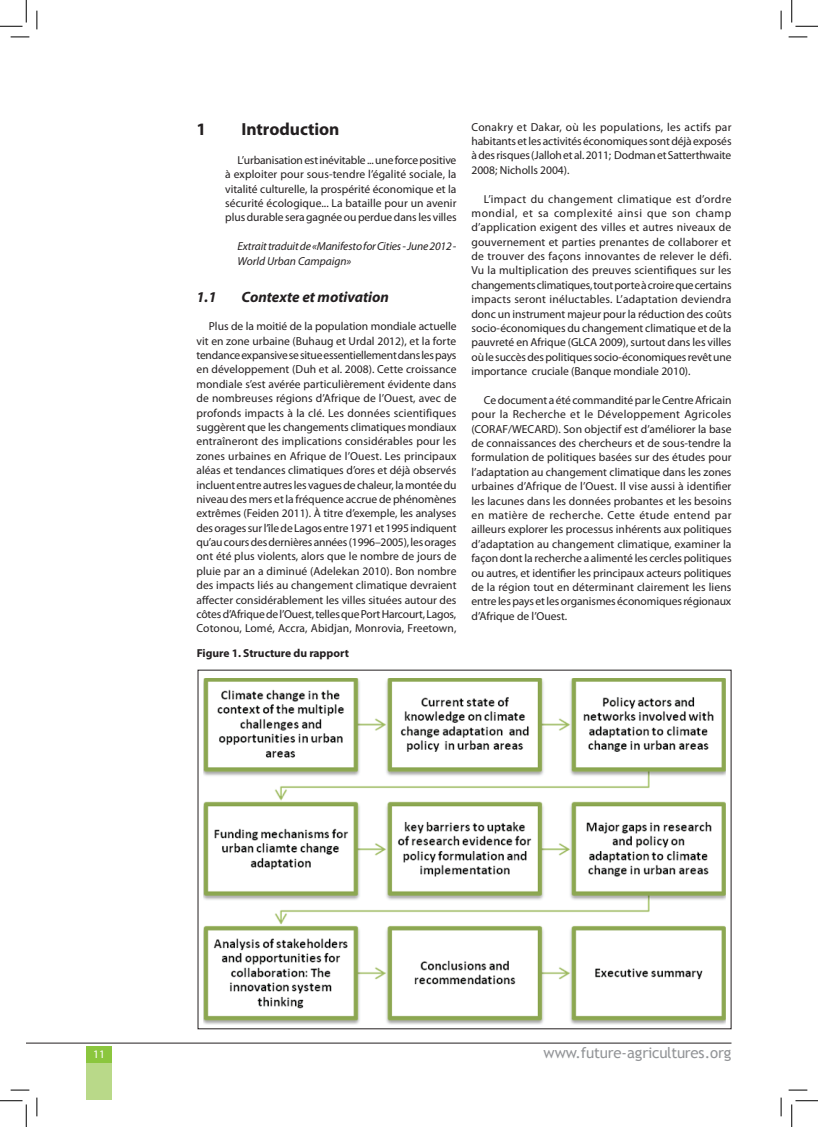
<style>
.page{position:relative;width:818px;height:1127px;background:#fff}
.page>*{position:absolute;margin:0;border:0;box-sizing:border-box;transform-origin:0 0}
.t1{font:700 17.5px "Myriad Pro";letter-spacing:-.005em;color:#231f20}
.t2{font:15px "Trebuchet MS";letter-spacing:-.015em;color:#939598}
.t3{font:italic 700 15px "Myriad Pro";letter-spacing:-.005em;color:#231f20}
.t4{font:11.5px/14.4px "Myriad Pro";letter-spacing:-.005em;color:#231f20;text-align:justify}
.t5{font:italic 11.5px/14.4px "Myriad Pro";letter-spacing:-.01em;color:#231f20}
.t6{font:700 11.5px "Myriad Pro";letter-spacing:-.005em;color:#231f20}
.t7{font:11.5px "Myriad Pro";color:#fff}
</style>
<div class="page">
<hr style="left:26px;top:1042px;width:705px;height:1px;background:#231f20">
<div style="left:87px;top:1046px;width:25px;height:16px;background:#8bc63e"></div>
<div style="left:87px;top:1063px;width:25px;height:36px;background:#b9d989"></div>
<img style="left:204px;top:678px;width:522px;height:345px">
<svg style="left:11px;top:36px;width:18px;height:2px"></svg>
<svg style="left:788px;top:36px;width:19px;height:2px"></svg>
<svg style="left:11px;top:1089px;width:18px;height:1px"></svg>
<svg style="left:788px;top:1089px;width:19px;height:1px"></svg>
<svg style="left:36px;top:11px;width:2px;height:18px"></svg>
<svg style="left:36px;top:1097px;width:2px;height:18px"></svg>
<svg style="left:780px;top:11px;width:2px;height:18px"></svg>
<svg style="left:780px;top:1097px;width:2px;height:18px"></svg>
<svg style="left:0;top:0;width:27px;height:27px"></svg>
<svg style="left:0;top:1100px;width:27px;height:26px"></svg>
<svg style="left:791px;top:0;width:27px;height:27px"></svg>
<svg style="left:791px;top:1100px;width:27px;height:26px"></svg>
<h1 class="t1" style="left:196px;top:118px;width:11px">1</h1>
<h1 class="t1" style="left:241px;top:118px;width:100px">Introduction</h1>
<p class="t4" style="left:225px;top:153px;width:233px;text-indent:12px">L’urbanisation est inévitable ... une force positive à exploiter pour sous-tendre l’égalité sociale, la vitalité culturelle, la prospérité économique et la sécurité écologique... La bataille pour un avenir plus durable sera gagnée ou perdue dans les villes</p>
<p class="t5" style="left:238px;top:239px;width:220px">Extrait traduit de «Manifesto for Cities - June 2012 -<br>World Urban Campaign»</p>
<h2 class="t3" style="left:196px;top:286px;width:22px">1.1</h2>
<h2 class="t3" style="left:241px;top:286px;width:149px">Contexte et motivation</h2>
<p class="t4" style="left:196px;top:319px;width:262px;text-indent:12px">Plus de la moitié de la population mondiale actuelle vit en zone urbaine (Buhaug et Urdal 2012), et la forte tendance expansive se situe essentiellement dans les pays en développement (Duh et al. 2008). Cette croissance mondiale s’est avérée particulièrement évidente dans de nombreuses régions d’Afrique de l’Ouest, avec de profonds impacts à la clé. Les données scientifiques suggèrent que les changements climatiques mondiaux entraîneront des implications considérables pour les zones urbaines en Afrique de l’Ouest. Les principaux aléas et tendances climatiques d’ores et déjà observés incluent entre autres les vagues de chaleur, la montée du niveau des mers et la fréquence accrue de phénomènes extrêmes (Feiden 2011). À titre d’exemple, les analyses des orages sur l’île de Lagos entre 1971 et 1995 indiquent qu’au cours des dernières années (1996–2005), les orages ont été plus violents, alors que le nombre de jours de pluie par an a diminué (Adelekan 2010). Bon nombre des impacts liés au changement climatique devraient affecter considérablement les villes situées autour des côtes d’Afrique de l’Ouest, telles que Port Harcourt, Lagos, Cotonou, Lomé, Accra, Abidjan, Monrovia, Freetown,</p>
<p class="t6" style="left:197px;top:645px;width:154px">Figure 1. Structure du rapport</p>
<p class="t4" style="left:471px;top:119px;width:262px">Conakry et Dakar, où les populations, les actifs par habitants et les activités économiques sont déjà exposés à des risques (Jalloh et al. 2011; Dodman et Satterthwaite 2008; Nicholls 2004).</p>
<p class="t4" style="left:471px;top:191px;width:262px;text-indent:12px">L’impact du changement climatique est d’ordre mondial, et sa complexité ainsi que son champ d’application exigent des villes et autres niveaux de gouvernement et parties prenantes de collaborer et de trouver des façons innovantes de relever le défi.<br>Vu la multiplication des preuves scientifiques sur les changements climatiques, tout porte à croire que certains impacts seront inéluctables. L’adaptation deviendra donc un instrument majeur pour la réduction des coûts socio-économiques du changement climatique et de la pauvreté en Afrique (GLCA 2009), surtout dans les villes où le succès des politiques socio-économiques revêt une importance cruciale (Banque mondiale 2010).</p>
<p class="t4" style="left:471px;top:392px;width:262px;text-indent:12px">Ce document a été commandité par le Centre Africain pour la Recherche et le Développement Agricoles (CORAF/WECARD). Son objectif est d’améliorer la base de connaissances des chercheurs et de sous-tendre la formulation de politiques basées sur des études pour l’adaptation au changement climatique dans les zones urbaines d’Afrique de l’Ouest. Il vise aussi à identifier les lacunes dans les données probantes et les besoins en matière de recherche. Cette étude entend par ailleurs explorer les processus inhérents aux politiques d’adaptation au changement climatique, examiner la façon dont la recherche a alimenté les cercles politiques ou autres, et identifier les principaux acteurs politiques de la région tout en déterminant clairement les liens entre les pays et les organismes économiques régionaux d’Afrique de l’Ouest.</p>
<p class="t7" style="left:93px;top:1046px;width:13px">11</p>
<h2 class="t2" style="left:543px;top:1043px;width:190px">www.future-agricultures.org</h2>
</div>
